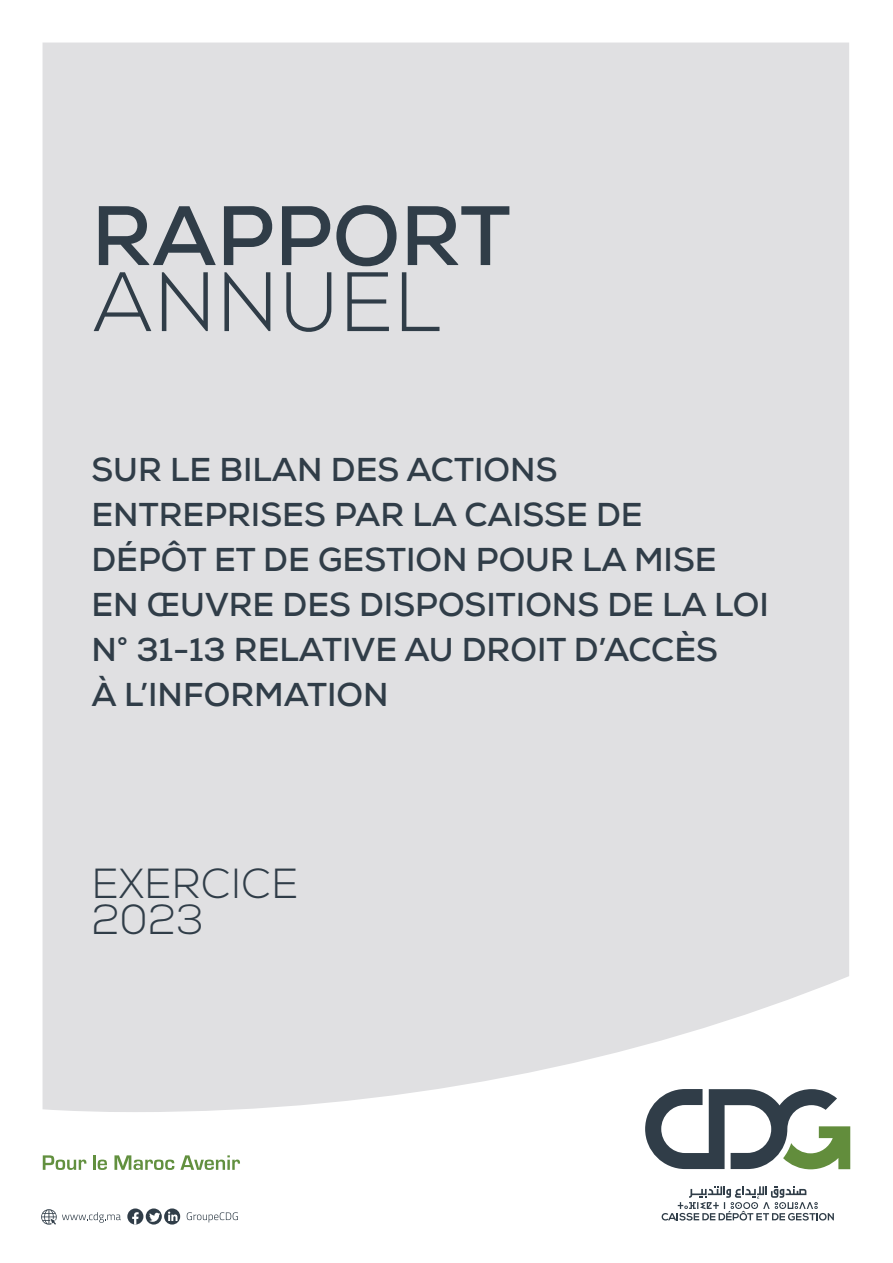
<style>
.page{position:relative;width:893px;height:1263px;background:#fff}
.page>*{position:absolute;margin:0;border:0;box-sizing:border-box;transform-origin:0 0}
.t1{font:700 84px "Nexa";color:#303d48}
.t2{font:300 84px "Nexa";color:#303d48}
.t3{font:300 42px/36px "Nexa";color:#303d48}
.t4{font:700 33px/45px "Nexa";color:#303d48}
</style>
<div class="page">
<div style="left:43px;top:43px;width:806px;height:1069px;background:#e0e0e2"></div>
<svg style="left:662px;top:1186px;width:172px;height:34px"></svg>
<svg style="left:645px;top:1089px;width:205px;height:80px"></svg>
<svg style="left:43px;top:1155px;width:43px;height:15px"></svg>
<hr style="left:93px;top:1155px;width:3px;height:15px;background:#62903f">
<svg style="left:98px;top:1159px;width:9px;height:11px"></svg>
<svg style="left:114px;top:1155px;width:60px;height:15px"></svg>
<svg style="left:180px;top:1155px;width:60px;height:15px"></svg>
<svg style="left:187px;top:1212px;width:51px;height:10px"></svg>
<svg style="left:41px;top:1209px;width:80px;height:16px"></svg>
<svg style="left:127px;top:1208px;width:16px;height:16px"></svg>
<svg style="left:146px;top:1208px;width:16px;height:16px"></svg>
<svg style="left:164px;top:1208px;width:16px;height:16px"></svg>
<svg style="left:132px;top:1212px;width:7px;height:12px"></svg>
<svg style="left:149px;top:1213px;width:11px;height:9px"></svg>
<svg style="left:168px;top:1211px;width:9px;height:10px"></svg>
<h1 class="t1" style="left:91px;top:182px;width:421px">RAPPORT</h1>
<h1 class="t2" style="left:91px;top:253px;width:351px">ANNUEL</h1>
<p class="t4" style="left:91px;top:447px;width:679px">SUR LE BILAN DES ACTIONS<br>ENTREPRISES PAR LA CAISSE DE<br>DÉPÔT ET DE GESTION POUR LA MISE<br>EN ŒUVRE DES DISPOSITIONS DE LA LOI<br>N° 31-13 RELATIVE AU DROIT D’ACCÈS<br>À L’INFORMATION</p>
<p class="t3" style="left:91px;top:867px;width:209px">EXERCICE<br>2023</p>
</div>
